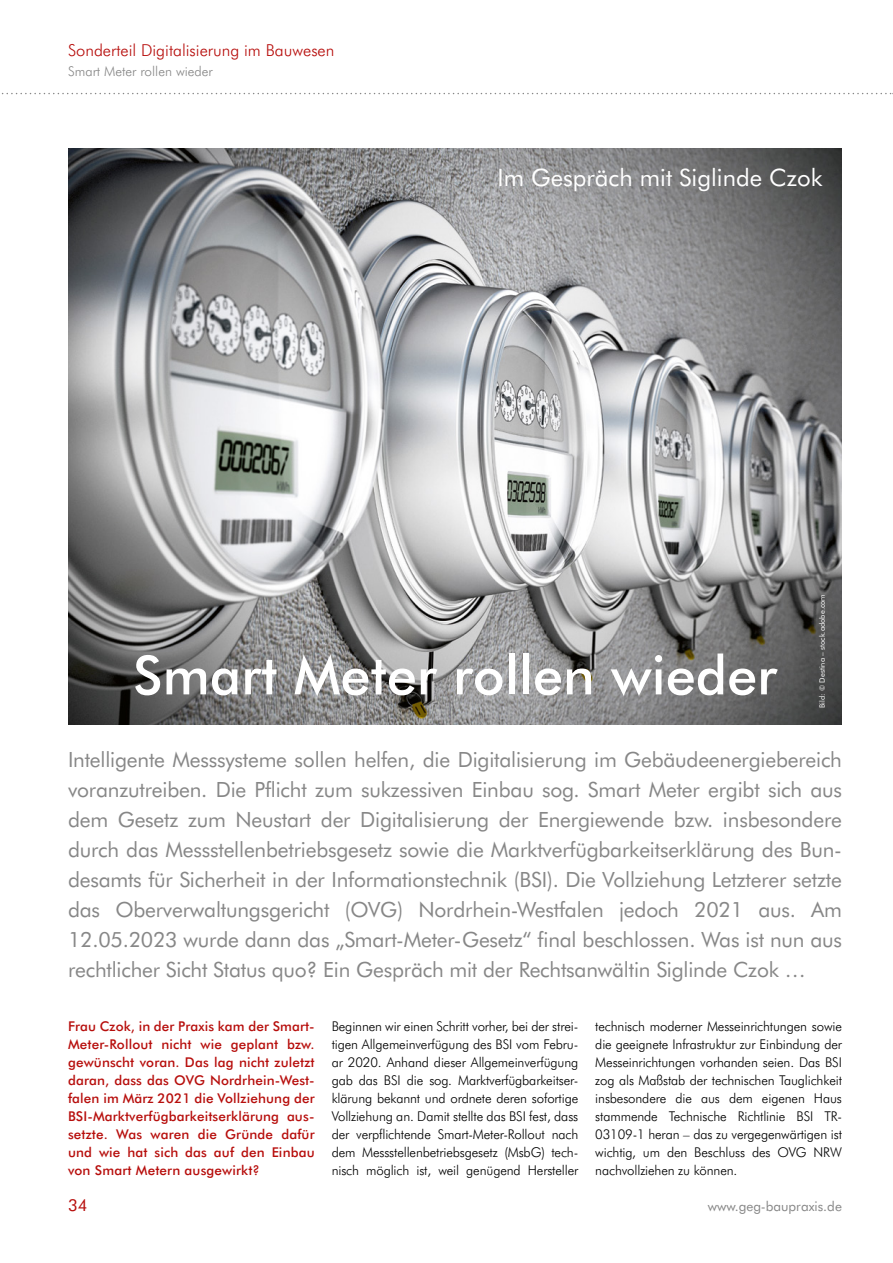
<style>
.page{position:relative;width:893px;height:1263px;background:#fff}
.page>*{position:absolute;margin:0;border:0;box-sizing:border-box;transform-origin:0 0}
.Überschrift{font:700 54px "A Futura";color:#fff}
.Dachzeile{font:24px "A Futura";color:#fff}
.Vorspann{font:21px/30px "A Futura";letter-spacing:-.01em;color:#878787;text-align:justify}
.t1{font:16.5px "A Futura Light";color:#b70e0c}
.t2{font:16.5px "A Futura";color:#b70e0c}
.Grundtext__10{font:13.5px/18px "A Futura Light";letter-spacing:-.01em;color:#000;text-align:justify}
.Grundtext__10-2{font:700 13.5px/18px "A Futura";letter-spacing:.01em;color:#b70e0c;text-align:justify}
.t3{font:13.5px "A Futura Light";color:#878787}
.t4{font:13.5px "A Futura";color:#878787}
.Bildquelle{font:7.5px "A Futura";color:#fff}
</style>
<div class="page">
<svg style="left:1px;top:93px;width:892px;height:1px"></svg>
<img style="left:68px;top:149px;width:774px;height:576px">
<p class="t1" style="left:68px;top:38px;width:268px">Sonderteil Digitalisierung im Bauwesen</p>
<p class="t3" style="left:68px;top:61px;width:146px">Smart Meter rollen wieder</p>
<p class="Dachzeile" style="left:497px;top:160px;width:326px">Im Gespräch mit Siglinde Czok</p>
<p class="Überschrift" style="left:133px;top:636px;width:646px">Smart Meter rollen wieder</p>
<p class="Bildquelle" style="left:817px;top:708px;width:115px;rotate:-90deg">Bild: © Destina – stock.adobe.com</p>
<p class="Vorspann" style="left:68px;top:743px;width:775px">Intelligente Messsysteme sollen helfen, die Digitalisierung im Gebäudeenergiebereich voranzutreiben. Die Pflicht zum sukzessiven Einbau sog. Smart Meter ergibt sich aus dem Gesetz zum Neustart der Digitalisierung der Energiewende bzw. insbesondere durch das Messstellenbetriebsgesetz sowie die Marktverfügbarkeitserklärung des Bun&shy;desamts für Sicherheit in der Informationstechnik (BSI). Die Vollziehung Letzterer setzte das Oberverwaltungsgericht (OVG) Nordrhein-Westfalen jedoch 2021 aus. Am 12.05.2023 wurde dann das „Smart-Meter-Gesetz“ final beschlossen. Was ist nun aus rechtlicher Sicht Status quo? Ein Gespräch mit der Rechtsanwältin Siglinde Czok …</p>
<p class="Grundtext__10-2" style="left:68px;top:1016px;width:248px">Frau Czok, in der Praxis kam der Smart-Meter-Rollout nicht wie geplant bzw. gewünscht voran. Das lag nicht zuletzt daran, dass das OVG Nordrhein-West&shy;falen im März 2021 die Vollziehung der BSI-Marktverfügbarkeitserklärung aus&shy;setzte. Was waren die Gründe dafür und wie hat sich das auf den Einbau von Smart Metern ausgewirkt?</p>
<p class="Grundtext__10" style="left:332px;top:1016px;width:248px">Beginnen wir einen Schritt vorher, bei der strei&shy;tigen Allgemeinverfügung des BSI vom Febru&shy;ar 2020. Anhand dieser Allgemeinverfügung gab das BSI die sog. Marktverfügbarkeitser&shy;klärung bekannt und ordnete deren sofortige Vollziehung an. Damit stellte das BSI fest, dass der verpflichtende Smart-Meter-Rollout nach dem Messstellenbetriebsgesetz (MsbG) tech&shy;nisch möglich ist, weil genügend Hersteller</p>
<p class="Grundtext__10" style="left:595px;top:1016px;width:248px">technisch moderner Messeinrichtungen sowie die geeignete Infrastruktur zur Einbindung der Messeinrichtungen vorhanden seien. Das BSI zog als Maßstab der technischen Tauglichkeit insbesondere die aus dem eigenen Haus stammende Technische Richtlinie BSI TR-03109-1 heran – das zu vergegenwärtigen ist wichtig, um den Beschluss des OVG NRW nachvollziehen zu können.</p>
<p class="t2" style="left:68px;top:1193px;width:21px">34</p>
<p class="t4" style="left:708px;top:1196px;width:136px">www.geg-baupraxis.de</p>
</div>
